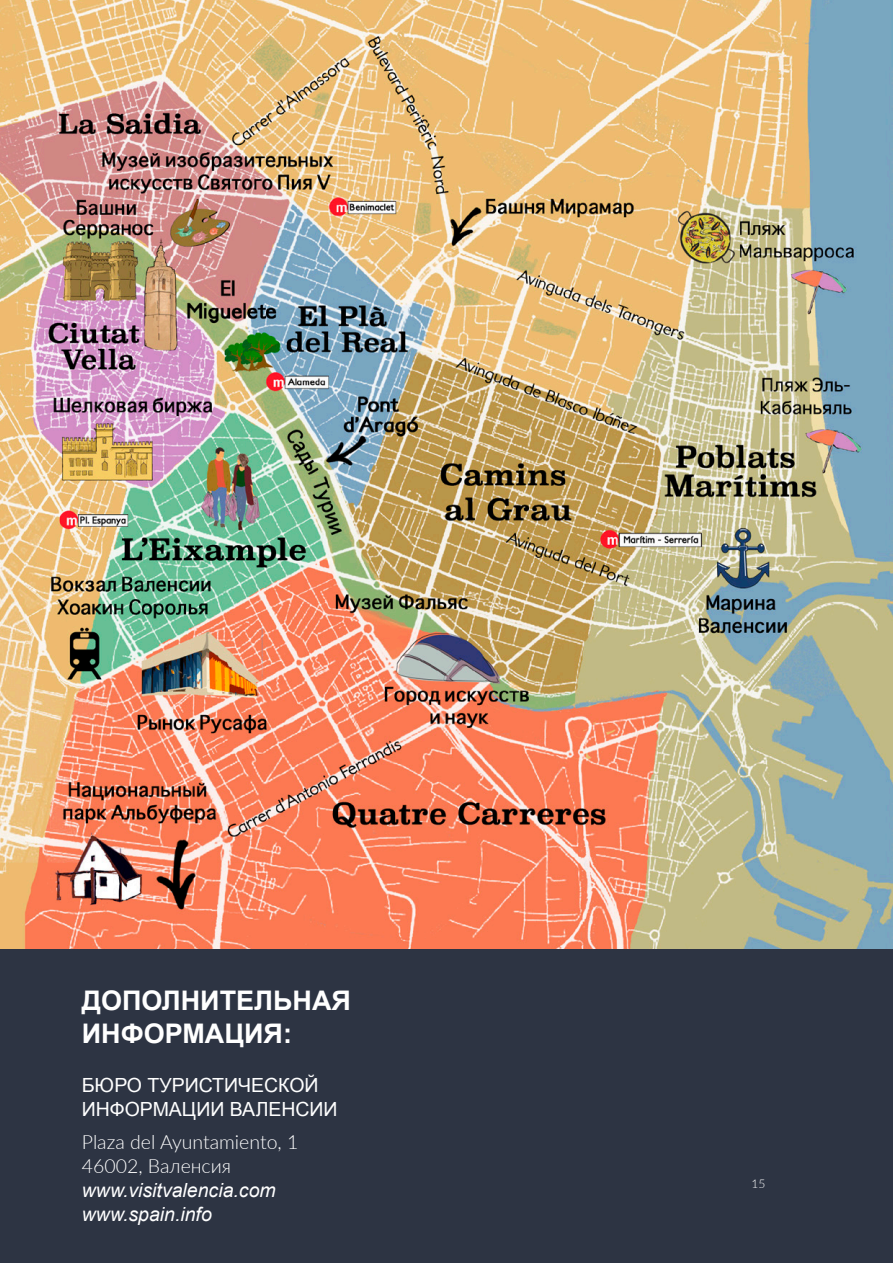
<style>
.page{position:relative;width:893px;height:1263px;background:#2d3443}
.page>*{position:absolute;margin:0;border:0;box-sizing:border-box;transform-origin:0 0}
.t1{font:700 27px/32.4px "Arial";color:#fff}
.Body{font:300 19.5px/24px "Lato";color:#fff}
.t2{font:19.5px/24px "Arial";color:#fff}
.t3{font:300 12px "Lato";color:#fff}
.s1{font-family:"Arial";font-weight:400;font-style:italic}
</style>
<div class="page">
<img style="left:0;top:0;width:893px;height:949px">
<h3 class="t1" style="left:82px;top:986px;width:271px">ДОПОЛНИТЕЛЬНАЯ<br>ИНФОРМАЦИЯ:</h3>
<h3 class="t2" style="left:82px;top:1074px;width:257px">БЮРО ТУРИСТИЧЕСКОЙ<br>ИНФОРМАЦИИ ВАЛЕНСИИ</h3>
<p class="Body" style="left:82px;top:1129px;width:218px">Plaza del Ayuntamiento, 1<br>46002, Валенсия <span class="s1">www.visitvalencia.com www.spain.info</span></p>
<p class="t3" style="left:751px;top:1175px;width:15px">15</p>
</div>
